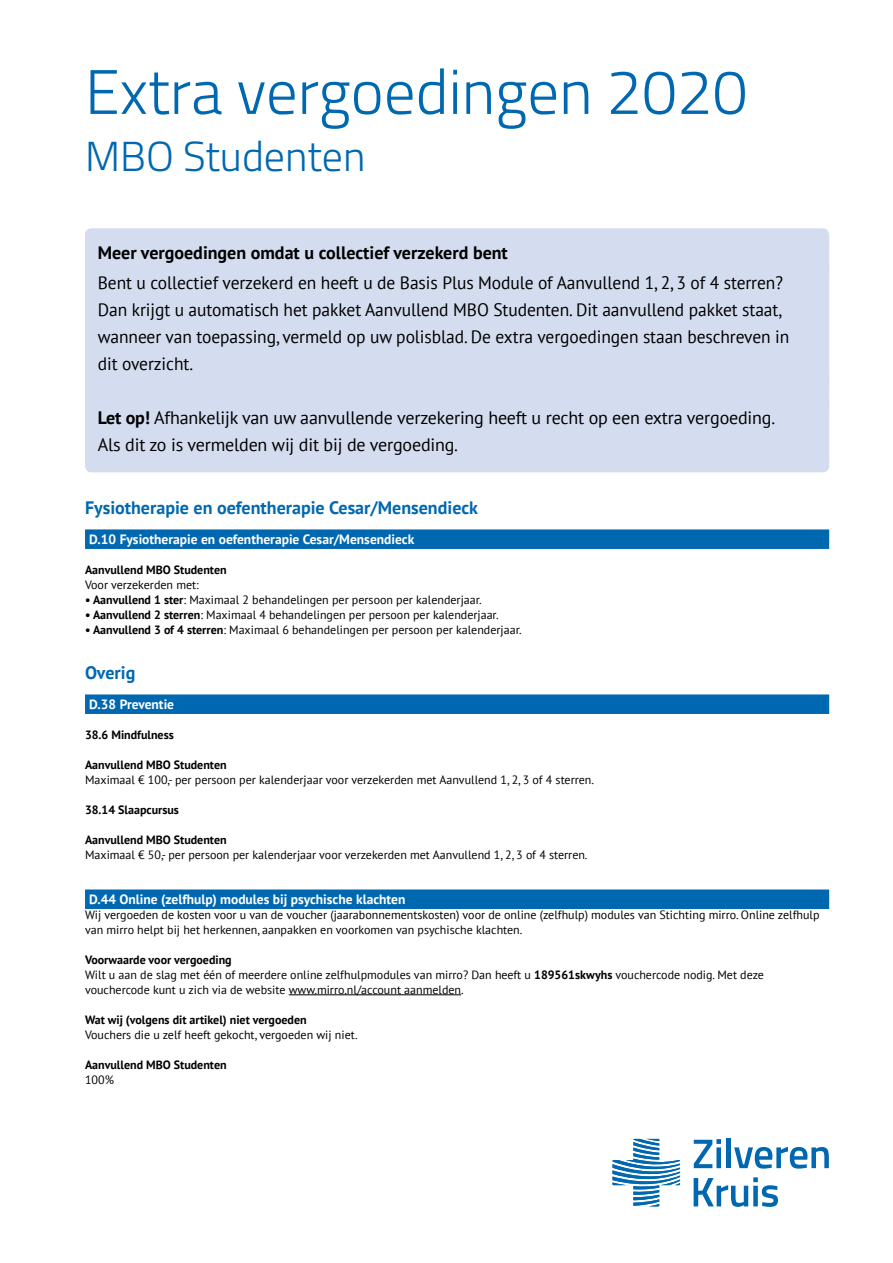
<style>
.page{position:relative;width:893px;height:1263px;background:#fff}
.page>*{position:absolute;margin:0;border:0;box-sizing:border-box;transform-origin:0 0}
.t1{font:300 63px "Titillium Web";color:#0068b0}
.t2{font:300 42px "Titillium Web";color:#0068b0}
.t3{font:18px/27px "PT Sans";letter-spacing:-.005em;color:#000}
.t4{font:700 18px "PT Sans";color:#0068b0}
.t5{font:700 18px "PT Sans";color:#000}
.t6{font:700 13.5px "PT Sans";color:#fff}
.t7{font:12px/15px "PT Sans";color:#000}
.t8{font:700 12px "PT Sans";color:#000}
.s1{font-weight:700}
</style>
<div class="page">
<div style="left:85px;top:228px;width:744px;height:52px;background:#d4ddef;border-radius:6px"></div>
<div style="left:85px;top:258px;width:744px;height:133px;background:#d4ddef;border-radius:6px"></div>
<div style="left:85px;top:366px;width:744px;height:52px;background:#d4ddef;border-radius:6px"></div>
<div style="left:85px;top:393px;width:744px;height:79px;background:#d4ddef;border-radius:6px"></div>
<div style="left:85px;top:529px;width:744px;height:20px;background:#0068b0"></div>
<div style="left:85px;top:694px;width:744px;height:20px;background:#0068b0"></div>
<div style="left:85px;top:889px;width:744px;height:20px;background:#0068b0"></div>
<hr style="left:289px;top:994px;width:172px;height:1px;background:#000">
<svg style="left:694px;top:1139px;width:27px;height:29px"></svg>
<div style="left:726px;top:1139px;width:5px;height:29px;background:#0068b0"></div>
<svg style="left:734px;top:1147px;width:95px;height:21px"></svg>
<svg style="left:694px;top:1177px;width:84px;height:29px"></svg>
<svg style="left:612px;top:1139px;width:68px;height:67px"></svg>
<h1 class="t1" style="left:85px;top:46px;width:664px">Extra vergoedingen 2020</h1>
<h2 class="t2" style="left:85px;top:126px;width:282px">MBO Studenten</h2>
<h3 class="t5" style="left:98px;top:240px;width:412px">Meer vergoedingen omdat u collectief verzekerd bent</h3>
<p class="t3" style="left:98px;top:269px;width:693px">Bent u collectief verzekerd en heeft u de Basis Plus Module of Aanvullend 1, 2, 3 of 4 sterren?<br>Dan krijgt u automatisch het pakket Aanvullend MBO Studenten. Dit aanvullend pakket staat, wanneer van toepassing, vermeld op uw polisblad. De extra vergoedingen staan beschreven in dit overzicht.</p>
<h3 class="t3" style="left:98px;top:404px;width:679px"><span class="s1">Let op!</span> Afhankelijk van uw aanvullende verzekering heeft u recht op een extra vergoeding.<br>Als dit zo is vermelden wij dit bij de vergoeding.</h3>
<h3 class="t4" style="left:85px;top:495px;width:394px">Fysiotherapie en oefentherapie Cesar/Mensendieck</h3>
<p class="t6" style="left:89px;top:530px;width:327px">D.10 Fysiotherapie en oefentherapie Cesar/Mensendieck</p>
<p class="t8" style="left:85px;top:562px;width:143px">Aanvullend MBO Studenten</p>
<p class="t7" style="left:85px;top:577px;width:115px">Voor verzekerden met:</p>
<p class="t7" style="left:85px;top:592px;width:398px"><span class="s1">• Aanvullend 1 ster</span>: Maximaal 2 behandelingen per persoon per kalenderjaar.</p>
<p class="t7" style="left:85px;top:607px;width:415px"><span class="s1">• Aanvullend 2 sterren</span>: Maximaal 4 behandelingen per persoon per kalenderjaar.</p>
<p class="t7" style="left:85px;top:622px;width:438px"><span class="s1">• Aanvullend 3 of 4 sterren</span>: Maximaal 6 behandelingen per persoon per kalenderjaar.</p>
<h3 class="t4" style="left:85px;top:660px;width:52px">Overig</h3>
<p class="t6" style="left:89px;top:695px;width:86px">D.38 Preventie</p>
<p class="t8" style="left:85px;top:727px;width:90px">38.6 Mindfulness</p>
<p class="t8" style="left:85px;top:757px;width:143px">Aanvullend MBO Studenten</p>
<p class="t7" style="left:85px;top:772px;width:511px">Maximaal € 100,- per persoon per kalenderjaar voor verzekerden met Aanvullend 1, 2, 3 of 4 sterren.</p>
<p class="t8" style="left:85px;top:802px;width:95px">38.14 Slaapcursus</p>
<p class="t8" style="left:85px;top:832px;width:143px">Aanvullend MBO Studenten</p>
<p class="t7" style="left:85px;top:847px;width:504px">Maximaal € 50,- per persoon per kalenderjaar voor verzekerden met Aanvullend 1, 2, 3 of 4 sterren.</p>
<p class="t6" style="left:89px;top:890px;width:318px">D.44 Online (zelfhulp) modules bij psychische klachten</p>
<p class="t7" style="left:85px;top:907px;width:736px">Wij vergoeden de kosten voor u van de voucher (jaarabonnementskosten) voor de online (zelfhulp) modules van Stichting mirro. Online zelfhulp van mirro helpt bij het herkennen, aanpakken en voorkomen van psychische klachten.</p>
<p class="t7" style="left:85px;top:952px;width:680px"><span class="s1">Voorwaarde voor vergoeding<br></span>Wilt u aan de slag met één of meerdere online zelfhulpmodules van mirro? Dan heeft u <span class="s1">189561skwyhs</span> vouchercode nodig. Met deze vouchercode kunt u zich via de website www.mirro.nl/account aanmelden.</p>
<p class="t8" style="left:85px;top:1012px;width:223px">Wat wij (volgens dit artikel) niet vergoeden</p>
<p class="t7" style="left:85px;top:1027px;width:274px">Vouchers die u zelf heeft gekocht, vergoeden wij niet.</p>
<p class="t8" style="left:85px;top:1057px;width:143px">Aanvullend MBO Studenten</p>
<p class="t7" style="left:85px;top:1072px;width:30px">100%</p>
</div>
